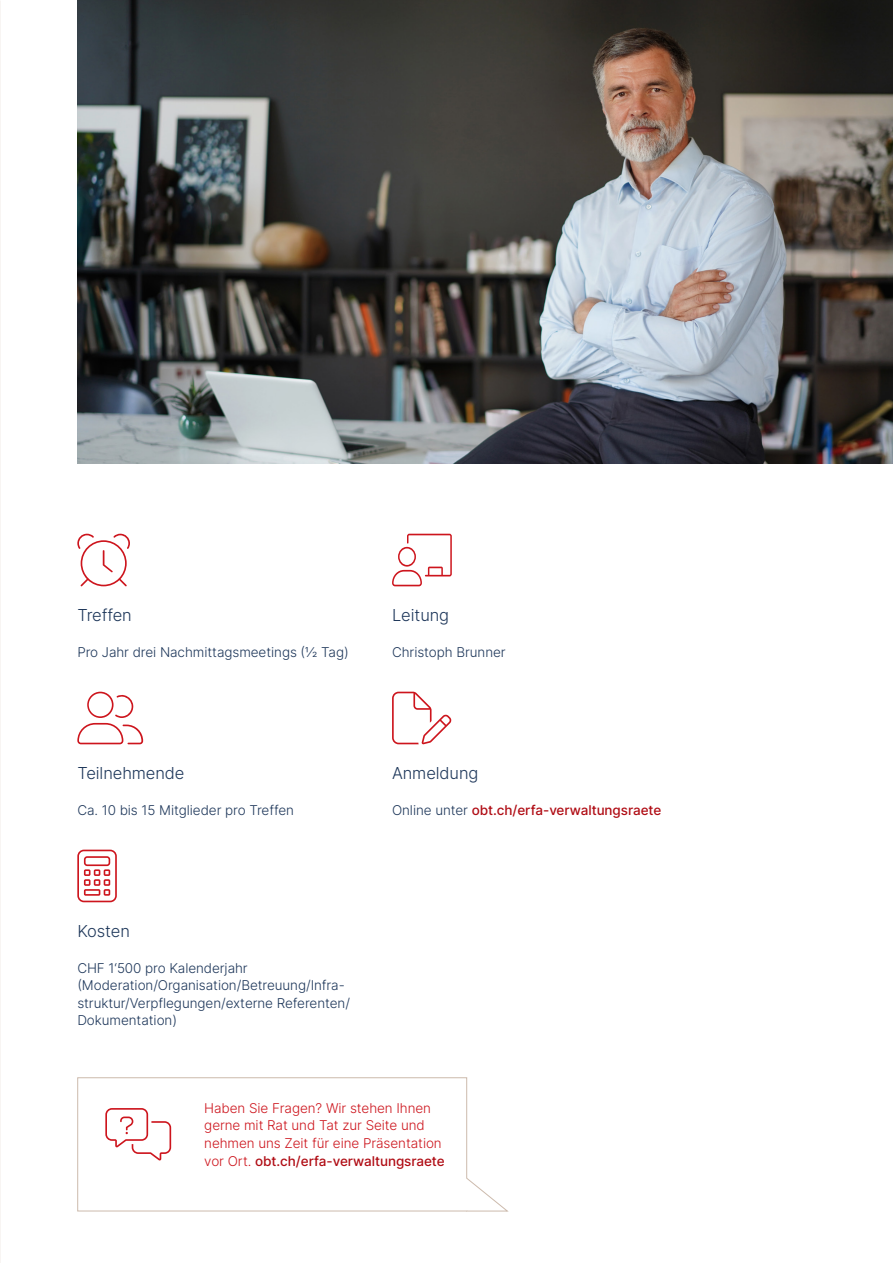
<style>
.page{position:relative;width:893px;height:1263px;background:#fff}
.page>*{position:absolute;margin:0;border:0;box-sizing:border-box;transform-origin:0 0}
.H3_11___14_3{font:300 16.5px "Inter";letter-spacing:-.005em;color:#1e375a}
.Copy_9___11_7{font:300 13.5px/17.5px "Inter";letter-spacing:-.005em;color:#1e375a}
.Copy_9___11_7-2{font:300 13.5px "Inter";letter-spacing:-.005em;color:#cd151d}
.Copy_9___11_7-3{font:500 13.5px "Inter";letter-spacing:-.005em;color:#b00d15}
.s1{font-weight:300;color:#1e375a}
.s2{font-weight:300;color:#cd151d}
</style>
<div class="page">
<img style="left:77px;top:0;width:816px;height:463px">
<svg style="left:77px;top:534px;width:53px;height:52px"></svg>
<svg style="left:77px;top:850px;width:40px;height:52px"></svg>
<svg style="left:77px;top:692px;width:66px;height:52px"></svg>
<svg style="left:392px;top:534px;width:60px;height:52px"></svg>
<svg style="left:392px;top:692px;width:60px;height:52px"></svg>
<svg style="left:77px;top:1077px;width:431px;height:135px"></svg>
<p class="H3_11___14_3" style="left:77px;top:604px;width:56px">Treffen</p>
<p class="Copy_9___11_7" style="left:77px;top:643px;width:273px">Pro Jahr drei Nachmittagsmeetings (½ Tag)</p>
<p class="H3_11___14_3" style="left:77px;top:762px;width:109px">Teilnehmende</p>
<p class="Copy_9___11_7" style="left:77px;top:801px;width:218px">Ca. 10 bis 15 Mitglieder pro Treffen</p>
<p class="H3_11___14_3" style="left:392px;top:604px;width:59px">Leitung</p>
<p class="Copy_9___11_7" style="left:392px;top:643px;width:115px">Christoph Brunner</p>
<p class="H3_11___14_3" style="left:392px;top:762px;width:88px">Anmeldung</p>
<p class="Copy_9___11_7-3" style="left:392px;top:800px;width:271px"><span class="s1">Online unter</span> obt.ch/erfa-verwaltungsraete</p>
<p class="H3_11___14_3" style="left:77px;top:920px;width:54px">Kosten</p>
<p class="Copy_9___11_7" style="left:77px;top:959px;width:172px">CHF 1‘500 pro Kalenderjahr</p>
<p class="Copy_9___11_7" style="left:77px;top:976px;width:274px">(Moderation/Organisation/Betreuung/Infra&shy;struktur/Verpflegungen/externe Referenten/<br>Dokumentation)</p>
<p class="Copy_9___11_7-2" style="left:204px;top:1098px;width:228px">Haben Sie Fragen? Wir stehen Ihnen</p>
<p class="Copy_9___11_7-2" style="left:204px;top:1116px;width:222px">gerne mit Rat und Tat zur Seite und</p>
<p class="Copy_9___11_7-2" style="left:204px;top:1133px;width:239px">nehmen uns Zeit für eine Präsentation</p>
<p class="Copy_9___11_7-3" style="left:204px;top:1151px;width:242px"><span class="s2">vor Ort.</span> obt.ch/erfa-verwaltungsraete</p>
</div>
